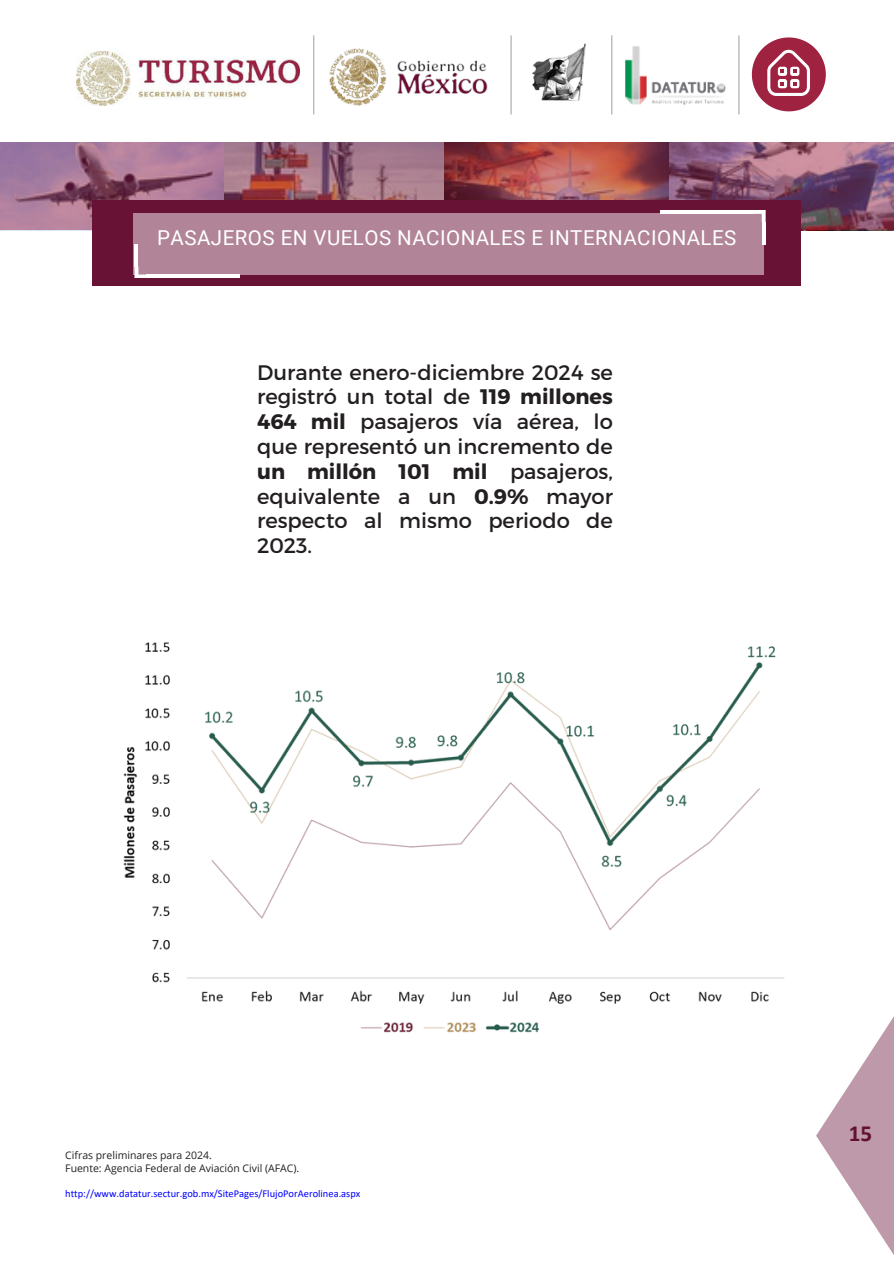
<style>
.page{position:relative;width:894px;height:1264px;background:#fff}
.page>*{position:absolute;margin:0;border:0;box-sizing:border-box;transform-origin:0 0}
.t1{font:700 23.1px "Calibri";color:#621132}
.t2{font:21px/24.8px "Montserrat";color:#231f20;text-align:justify}
.t3{font:20.55px "Roboto";letter-spacing:.02em;color:#fff}
.t4{font:700 20.55px "Roboto";color:#fff}
.t5{font:10.5px "Open Sans";color:#231f20}
.t6{font:10.5px "Calibri";color:#00f}
.s1{font-weight:700}
</style>
<div class="page">
<img style="left:77px;top:52px;width:223px;height:54px">
<img style="left:625px;top:46px;width:100px;height:59px">
<img style="left:329px;top:48px;width:159px;height:58px">
<img style="left:532px;top:43px;width:54px;height:58px">
<hr style="left:313px;top:35px;width:1px;height:79px;background:#a7a8a9">
<hr style="left:510px;top:35px;width:1px;height:79px;background:#a7a8a9">
<hr style="left:611px;top:35px;width:1px;height:79px;background:#a7a8a9">
<hr style="left:738px;top:35px;width:1px;height:79px;background:#a7a8a9">
<img style="left:0;top:142px;width:893px;height:88px">
<div style="left:93px;top:200px;width:707px;height:85px;background:#681236"></div>
<hr style="left:146px;top:274px;width:94px;height:4px;background:#fff">
<svg style="left:134px;top:275px;width:12px;height:3px"></svg>
<hr style="left:761px;top:222px;width:4px;height:22px;background:#fff">
<hr style="left:660px;top:210px;width:93px;height:4px;background:#fff">
<svg style="left:753px;top:210px;width:12px;height:12px"></svg>
<svg style="left:816px;top:1018px;width:77px;height:236px"></svg>
<div style="left:133px;top:213px;width:630px;height:62px;background:#b18597"></div>
<svg style="left:751px;top:37px;width:74px;height:74px"></svg>
<img style="left:123px;top:642px;width:662px;height:391px">
<p class="t3" style="left:157px;top:226px;width:580px">PASAJEROS EN VUELOS NACIONALES E INTERNACIONALES</p>
<p class="t4" style="left:174px;top:231px;width:551px">NACIONALIDADES DE PASAJEROS QUE LLEGAN A MÉXICO</p>
<p class="t2" style="left:257px;top:359px;width:357px">Durante enero-diciembre 2024 se registró un total de <span class="s1">119 millones 464 mil</span> pasajeros vía aérea, lo que representó un incremento de <span class="s1">un millón 101 mil</span> pasajeros, equivalente a un <span class="s1">0.9%</span> mayor respecto al mismo periodo de 2023.</p>
<p class="t5" style="left:65px;top:1147px;width:148px">Cifras preliminares para 2024.</p>
<p class="t5" style="left:65px;top:1160px;width:235px">Fuente: Agencia Federal de Aviación Civil (AFAC).</p>
<p class="t6" style="left:65px;top:1188px;width:296px">http://www.datatur.sectur.gob.mx/SitePages/FlujoPorAerolinea.aspx</p>
<p class="t1" style="left:848px;top:1123px;width:25px">15</p>
</div>
